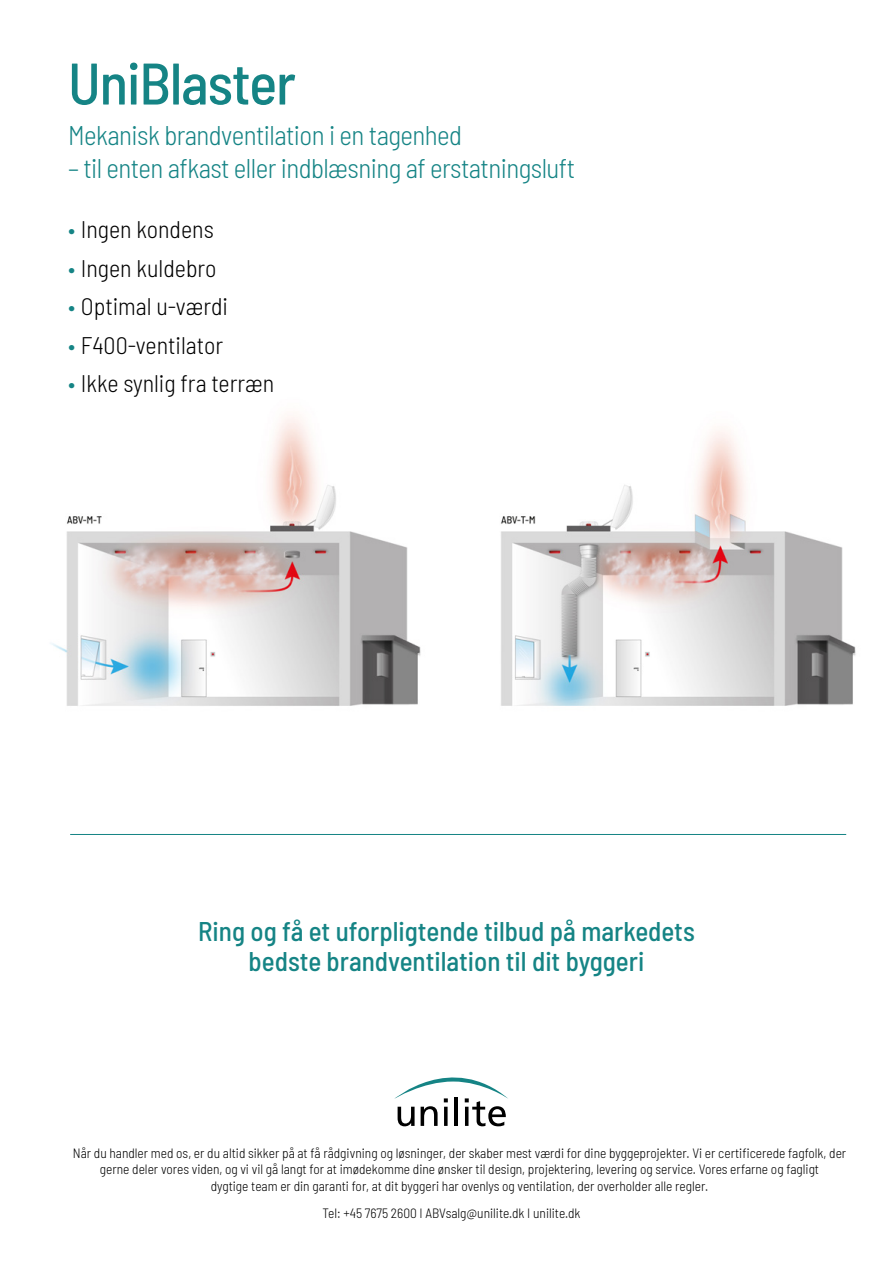
<style>
.page{position:relative;width:893px;height:1263px;background:#fff}
.page>*{position:absolute;margin:0;border:0;box-sizing:border-box;transform-origin:0 0}
.t1{font:500 semi-condensed 58.5px "Barlow";letter-spacing:-.02em;color:#158485}
.t2{font:300 semi-condensed 27px "Barlow";letter-spacing:-.02em;color:#158485}
.t3{font:500 semi-condensed 27px/30px "Barlow";color:#158485;text-align:center}
.t4{font:300 semi-condensed 24px "Barlow";color:#000}
.t5{font:300 semi-condensed 13.5px/16.2px "Barlow";color:#000;text-align:center}
.s1{color:#158485}
</style>
<div class="page">
<svg style="left:394px;top:1077px;width:114px;height:49px"></svg>
<hr style="left:70px;top:834px;width:776px;height:1px;background:#158485">
<img style="left:501px;top:430px;width:355px;height:276px">
<img style="left:51px;top:416px;width:370px;height:290px">
<h1 class="t1" style="left:68px;top:41px;width:229px">UniBlaster</h1>
<h2 class="t2" style="left:68px;top:116px;width:396px">Mekanisk brandventilation i en tagenhed</h2>
<h2 class="t2" style="left:68px;top:149px;width:508px">– til enten afkast eller indblæsning af erstatningsluft</h2>
<h3 class="t4" style="left:68px;top:212px;width:147px"><span class="s1">•</span> Ingen kondens</h3>
<h3 class="t4" style="left:68px;top:251px;width:150px"><span class="s1">•</span> Ingen kuldebro</h3>
<h3 class="t4" style="left:68px;top:289px;width:162px"><span class="s1">•</span> Optimal u-værdi</h3>
<h3 class="t4" style="left:68px;top:328px;width:157px"><span class="s1">•</span> F400-ventilator</h3>
<h3 class="t4" style="left:68px;top:366px;width:208px"><span class="s1">•</span> Ikke synlig fra terræn</h3>
<h2 class="t3" style="left:198px;top:914px;width:498px">Ring og få et uforpligtende tilbud på markedets bedste brandventilation til dit byggeri</h2>
<p class="t5" style="left:73px;top:1144px;width:775px">Når du handler med os, er du altid sikker på at få rådgivning og løsninger, der skaber mest værdi for dine byggeprojekter. Vi er certificerede fagfolk, der gerne deler vores viden, og vi vil gå langt for at imødekomme dine ønsker til design, projektering, levering og service. Vores erfarne og fagligt<br>dygtige team er din garanti for, at dit byggeri har ovenlys og ventilation, der overholder alle regler.</p>
<p class="t5" style="left:322px;top:1204px;width:260px">Tel: +45 7675 2600 I ABVsalg@unilite.dk I unilite.dk</p>
</div>
